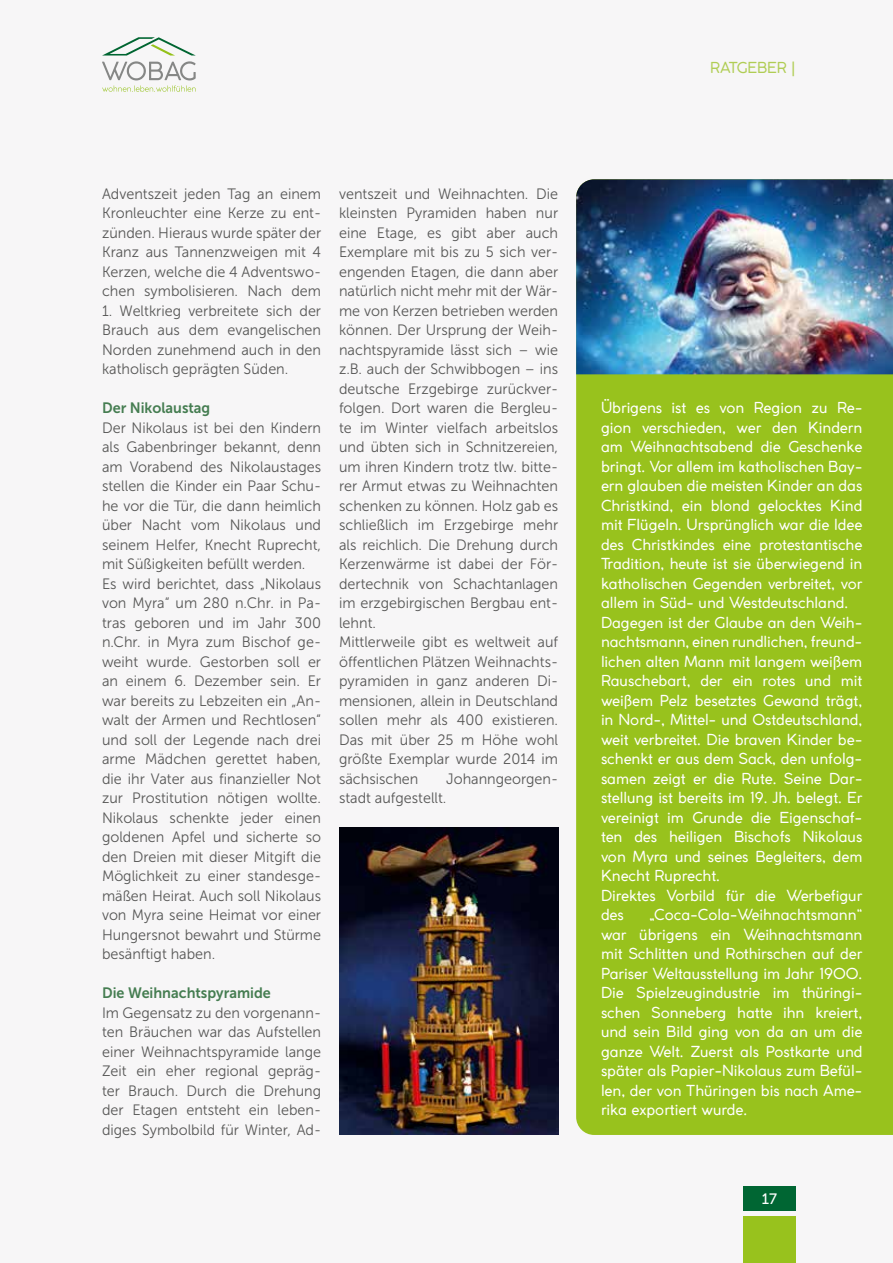
<style>
.page{position:relative;width:893px;height:1263px;background:#f7f6f7}
.page>*{position:absolute;margin:0;border:0;box-sizing:border-box;transform-origin:0 0}
.t1{font:15px/19.5px "Museo Sans 300";color:#565655;text-align:justify;scale:.96 1}
.t2{font:15px/19.5px "Coco Gothic";letter-spacing:-.005em;color:#fff}
.t3{font:15px "Museo Sans 700";color:#457d51;scale:.96 1}
.t4{font:15px "Coco Gothic";letter-spacing:-.005em;color:#b0cd54}
.t5{font:15px "Museo Sans 500";color:#fff}
</style>
<div class="page">
<div style="left:743px;top:1216px;width:53px;height:47px;background:#98c21d"></div>
<div style="left:743px;top:1186px;width:53px;height:24px;background:#063"></div>
<svg style="left:102px;top:37px;width:94px;height:55px"></svg>
<div style="left:576px;top:374px;width:317px;height:761px;background:#98c21d"></div>
<img style="left:576px;top:179px;width:317px;height:195px">
<img style="left:339px;top:827px;width:219px;height:308px">
<p class="t4" style="left:710px;top:56px;width:87px">RATGEBER |</p>
<p class="t1" style="left:102px;top:184px;width:230px">Adventszeit jeden Tag an einem Kronleuchter eine Kerze zu ent&shy;zünden. Hieraus wurde später der Kranz aus Tannenzweigen mit 4<br>Kerzen, welche die 4 Adventswo&shy;chen symbolisieren. Nach dem</p>
<p class="t1" style="left:102px;top:301px;width:230px">1. Weltkrieg verbreitete sich der Brauch aus dem evangelischen Norden zunehmend auch in den katholisch geprägten Süden.</p>
<p class="t3" style="left:102px;top:400px;width:114px">Der Nikolaustag</p>
<p class="t1" style="left:102px;top:418px;width:230px;text-align:left">Der Nikolaus ist bei den Kindern als Gabenbringer bekannt, denn am Vorabend des Nikolaustages stellen die Kinder ein Paar Schu&shy;he vor die Tür, die dann heimlich über Nacht vom Nikolaus und seinem Helfer, Knecht Ruprecht, mit Süßigkeiten befüllt werden.<br>Es wird berichtet, dass „Nikolaus von Myra“ um 280 n.Chr. in Pa&shy;tras geboren und im Jahr 300 n.Chr. in Myra zum Bischof ge&shy;weiht wurde. Gestorben soll er an einem 6. Dezember sein. Er war bereits zu Lebzeiten ein „An&shy;walt der Armen und Rechtlosen“ und soll der Legende nach drei arme Mädchen gerettet haben, die ihr Vater aus finanzieller Not zur Prostitution nötigen wollte.<br>Nikolaus schenkte jeder einen goldenen Apfel und sicherte so den Dreien mit dieser Mitgift die<br>Möglichkeit zu einer standesge&shy;mäßen Heirat. Auch soll Nikolaus von Myra seine Heimat vor einer<br>Hungersnot bewahrt und Stürme besänftigt haben.</p>
<p class="t3" style="left:102px;top:985px;width:177px">Die Weihnachtspyramide</p>
<p class="t1" style="left:102px;top:1003px;width:230px">Im Gegensatz zu den vorgenann&shy;ten Bräuchen war das Aufstellen einer Weihnachtspyramide lange Zeit ein eher regional gepräg&shy;ter Brauch. Durch die Drehung der Etagen entsteht ein leben&shy;diges Symbolbild für Winter, Ad-</p>
<p class="t1" style="left:339px;top:184px;width:230px;text-align:left">ventszeit und Weihnachten. Die kleinsten Pyramiden haben nur eine Etage, es gibt aber auch<br>Exemplare mit bis zu 5 sich ver&shy;engenden Etagen, die dann aber natürlich nicht mehr mit der Wär&shy;me von Kerzen betrieben werden können. Der Ursprung der Weih&shy;nachtspyramide lässt sich – wie z.B. auch der Schwibbogen – ins deutsche Erzgebirge zurückver&shy;folgen. Dort waren die Bergleu&shy;te im Winter vielfach arbeitslos und übten sich in Schnitzereien, um ihren Kindern trotz tlw. bitte&shy;rer Armut etwas zu Weihnachten schenken zu können. Holz gab es schließlich im Erzgebirge mehr als reichlich. Die Drehung durch<br>Kerzenwärme ist dabei der För&shy;dertechnik von Schachtanlagen im erzgebirgischen Bergbau ent&shy;lehnt.<br>Mittlerweile gibt es weltweit auf öffentlichen Plätzen Weihnachts&shy;pyramiden in ganz anderen Di&shy;mensionen, allein in Deutschland sollen mehr als 400 existieren.<br>Das mit über 25 m Höhe wohl größte Exemplar wurde 2014 im sächsischen</p>
<p class="t1" style="left:339px;top:769px;width:230px;text-indent:107px">Johanngeorgen&shy;stadt aufgestellt.</p>
<p class="t2" style="left:601px;top:398px;width:263px">Übrigens ist es von Region zu Re&shy;gion verschieden, wer den Kindern am Weihnachtsabend die Geschenke bringt. Vor allem im katholischen Bay&shy;ern glauben die meisten Kinder an das Christkind, ein blond gelocktes Kind mit Flügeln. Ursprünglich war die Idee des Christkindes eine protestantische Tradition, heute ist sie überwiegend in katholischen Gegenden verbreitet, vor allem in Süd- und Westdeutschland.<br>Dagegen ist der Glaube an den Weih&shy;nachtsmann, einen rundlichen, freund&shy;lichen alten Mann mit langem weißem Rauschebart, der ein rotes und mit weißem Pelz besetztes Gewand trägt, in Nord-, Mittel- und Ostdeutschland, weit verbreitet. Die braven Kinder be&shy;schenkt er aus dem Sack, den unfolg&shy;samen zeigt er die Rute. Seine Dar&shy;stellung ist bereits im 19. Jh. belegt. Er vereinigt im Grunde die Eigenschaf&shy;ten des heiligen Bischofs Nikolaus von Myra und seines Begleiters, dem Knecht Ruprecht.<br>Direktes Vorbild für die Werbefigur des</p>
<p class="t2" style="left:601px;top:905px;width:263px;text-align:justify;text-indent:49px">„Coca-Cola-Weihnachtsmann“ war übrigens ein Weihnachtsmann mit Schlitten und Rothirschen auf der Pariser Weltausstellung im Jahr 1900.<br>Die Spielzeugindustrie im thüringi&shy;schen Sonneberg hatte ihn kreiert, und sein Bild ging von da an um die ganze Welt. Zuerst als Postkarte und später als Papier-Nikolaus zum Befül&shy;len, der von Thüringen bis nach Ame&shy;rika exportiert wurde.</p>
<p class="t5" style="left:762px;top:1190px;width:17px">17</p>
</div>
